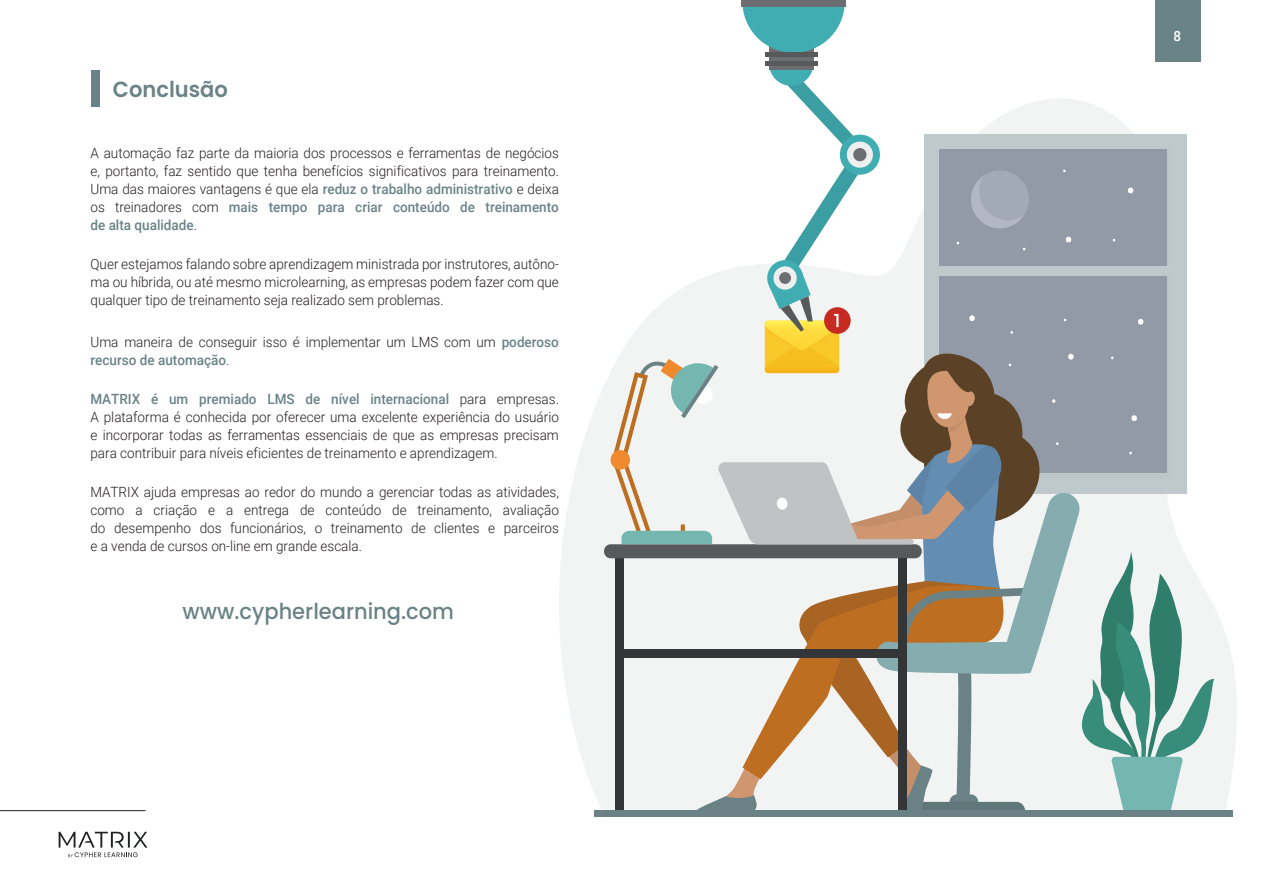
<style>
.page{position:relative;width:1263px;height:893px;background:#fff}
.page>*{position:absolute;margin:0;border:0;box-sizing:border-box;transform-origin:0 0}
.t1{font:500 21.9px "Poppins";color:#6a8386;scale:.96 1}
.t2{font:600 21.9px "Poppins";color:#6a8386;scale:.96 1}
.t3{font:300 14.1px/18px "Roboto";color:#231f20;text-align:justify;scale:.96 1}
.t4{font:500 14.1px "Roboto";color:#fff;scale:.96 1}
.s1{font-weight:500;color:#6a8386}
</style>
<div class="page">
<svg style="left:559px;top:371px;width:678px;height:440px;fill:#f2f4f4"></svg>
<div style="left:1155px;top:0;width:45px;height:62px;background:#6a8386"></div>
<div style="left:91px;top:71px;width:8px;height:36px;background:#6a8386"></div>
<div style="left:604px;top:544px;width:318px;height:14px;background:#58595b;border-radius:7px"></div>
<div style="left:594px;top:811px;width:639px;height:6px;background:#6a8285"></div>
<svg style="left:610px;top:450px;width:20px;height:20px"></svg>
<div style="left:769px;top:42px;width:44px;height:44px;background:#40adb2;border-radius:50%"></div>
<div style="left:769px;top:43px;width:44px;height:26px;background:#6d6e71"></div>
<svg style="left:743px;top:7px;width:101px;height:46px"></svg>
<div style="left:741px;top:1px;width:104px;height:6px;background:#6d6e71"></div>
<hr style="left:765px;top:61px;width:52px;height:4px;background:#58595b">
<hr style="left:765px;top:53px;width:52px;height:4px;background:#58595b">
<svg style="left:612px;top:78px;width:602px;height:733px"></svg>
<hr style="left:0;top:810px;width:146px;height:1px;background:#212322">
<svg style="left:59px;top:832px;width:88px;height:25px"></svg>
<h1 class="t2" style="left:113px;top:76px;width:121px">Conclusão</h1>
<p class="t3" style="left:90px;top:143px;width:489px">A automação faz parte da maioria dos processos e ferramentas de negócios e, portanto, faz sentido que tenha benefícios significativos para treinamento.<br>Uma das maiores vantagens é que ela <span class="s1">reduz o trabalho administrativo</span> e deixa os treinadores com <span class="s1">mais tempo para criar conteúdo de treinamento de alta qualidade</span>.</p>
<p class="t3" style="left:90px;top:254px;width:489px">Quer estejamos falando sobre aprendizagem ministrada por instrutores, autôno&shy;ma ou híbrida, ou até mesmo microlearning, as empresas podem fazer com que qualquer tipo de treinamento seja realizado sem problemas.</p>
<p class="t3" style="left:90px;top:332px;width:489px">Uma maneira de conseguir isso é implementar um LMS com um <span class="s1">poderoso recurso de automação</span>.</p>
<p class="t3" style="left:90px;top:389px;width:489px"><span class="s1">MATRIX é um premiado LMS de nível internacional</span> para empresas.<br>A plataforma é conhecida por oferecer uma excelente experiência do usuário e incorporar todas as ferramentas essenciais de que as empresas precisam para contribuir para níveis eficientes de treinamento e aprendizagem.</p>
<p class="t3" style="left:90px;top:482px;width:489px">MATRIX ajuda empresas ao redor do mundo a gerenciar todas as atividades, como a criação e a entrega de conteúdo de treinamento, avaliação do desempenho dos funcionários, o treinamento de clientes e parceiros e a venda de cursos on-line em grande escala.</p>
<h1 class="t1" style="left:183px;top:598px;width:284px">www.cypherlearning.com</h1>
<p class="t4" style="left:1173px;top:26px;width:9px">8</p>
</div>
